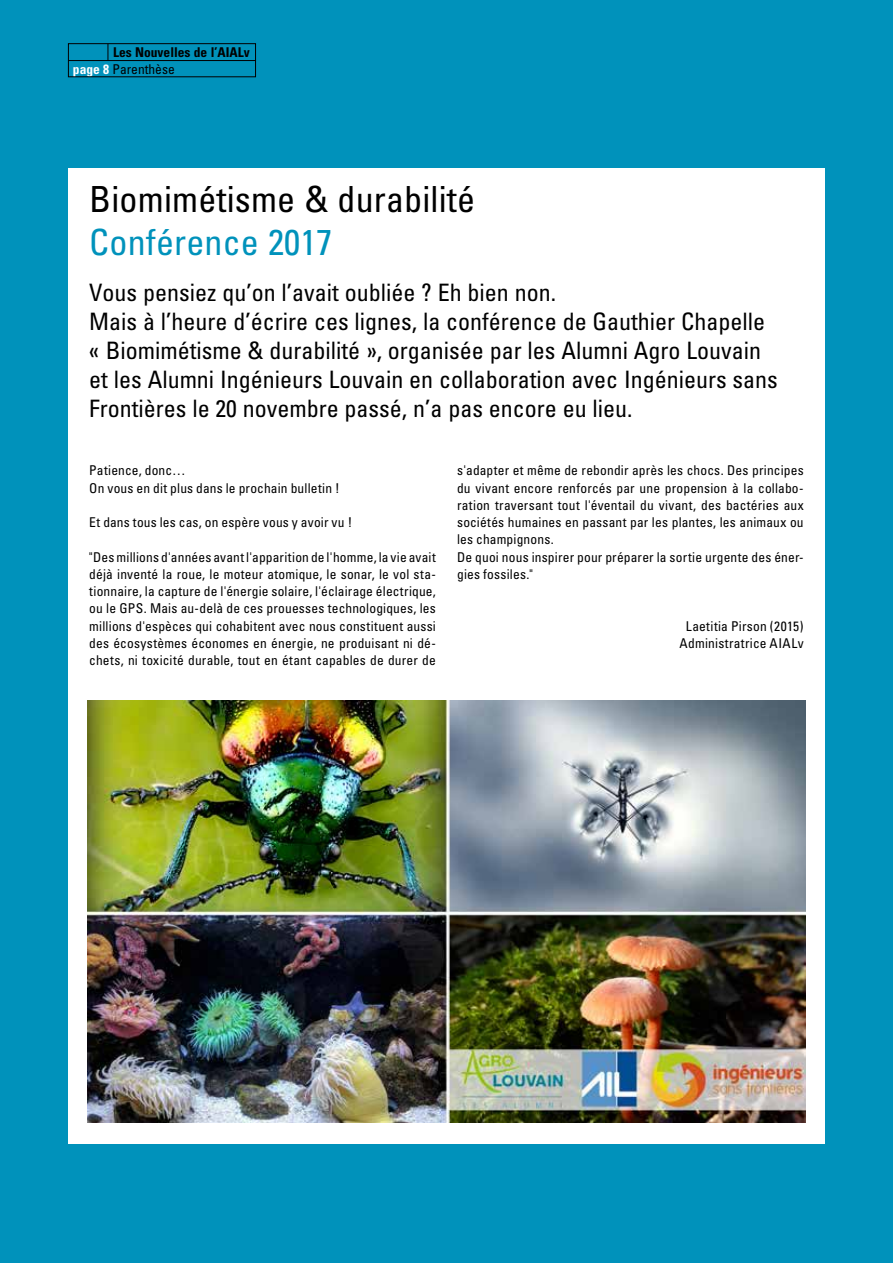
<style>
.page{position:relative;width:893px;height:1263px;background:#0092bb}
.page>*{position:absolute;margin:0;border:0;box-sizing:border-box;transform-origin:0 0}
.t1{font:condensed 36px "Univers";letter-spacing:.005em;color:#000}
.t2{font:condensed 36px "Univers";letter-spacing:.005em;color:#0092bb}
.t3{font:condensed 24px/28.8px "Univers";color:#000}
.t4{font:condensed 13.5px/17.2px "Univers";letter-spacing:.015em;color:#000}
.t5{font:700 condensed 13.5px/16.5px "Univers";color:#000}
.s1{color:#fff}
.s2{font-weight:400}
</style>
<div class="page">
<div style="left:68px;top:168px;width:757px;height:976px;background:#fff"></div>
<div style="left:68px;top:43px;width:188px;height:34px;border:1px solid #000"></div>
<hr style="left:68px;top:60px;width:188px;height:1px;background:#000">
<svg style="left:108px;top:44px;width:1px;height:16px"></svg>
<img style="left:88px;top:700px;width:717px;height:423px">
<p class="t5" style="left:73px;top:44px;width:178px;text-indent:40px">Les Nouvelles de l’AIALv <span class="s1">page 8</span> <span class="s2">Parenthèse</span></p>
<h1 class="t1" style="left:89px;top:176px;width:387px">Biomimétisme &amp; durabilité</h1>
<h1 class="t2" style="left:89px;top:220px;width:245px">Conférence 2017</h1>
<p class="t3" style="left:89px;top:278px;width:690px">Vous pensiez qu’on l’avait oubliée ? Eh bien non.<br>Mais à l’heure d’écrire ces lignes, la conférence de Gauthier Chapelle « Biomimétisme &amp; durabilité », organisée par les Alumni Agro Louvain et les Alumni Ingénieurs Louvain en collaboration avec Ingénieurs sans Frontières le 20 novembre passé, n’a pas encore eu lieu.</p>
<p class="t4" style="left:89px;top:462px;width:252px">Patience, donc…<br>On vous en dit plus dans le prochain bulletin !</p>
<p class="t4" style="left:89px;top:513px;width:264px">Et dans tous les cas, on espère vous y avoir vu !</p>
<p class="t4" style="left:89px;top:548px;width:348px;text-align:justify">"Des millions d'années avant l'apparition de l'homme, la vie avait déjà inventé la roue, le moteur atomique, le sonar, le vol sta&shy;tionnaire, la capture de l'énergie solaire, l'éclairage électrique, ou le GPS. Mais au-delà de ces prouesses technologiques, les millions d'espèces qui cohabitent avec nous constituent aussi des écosystèmes économes en énergie, ne produisant ni dé&shy;chets, ni toxicité durable, tout en étant capables de durer de</p>
<p class="t4" style="left:457px;top:462px;width:348px">s'adapter et même de rebondir après les chocs. Des principes du vivant encore renforcés par une propension à la collabo&shy;ration traversant tout l'éventail du vivant, des bactéries aux sociétés humaines en passant par les plantes, les animaux ou les champignons.<br>De quoi nous inspirer pour préparer la sortie urgente des éner&shy;gies fossiles."</p>
<p class="t4" style="left:679px;top:617px;width:126px;text-align:center">Laetitia Pirson (2015)<br>Administratrice AIALv</p>
</div>
